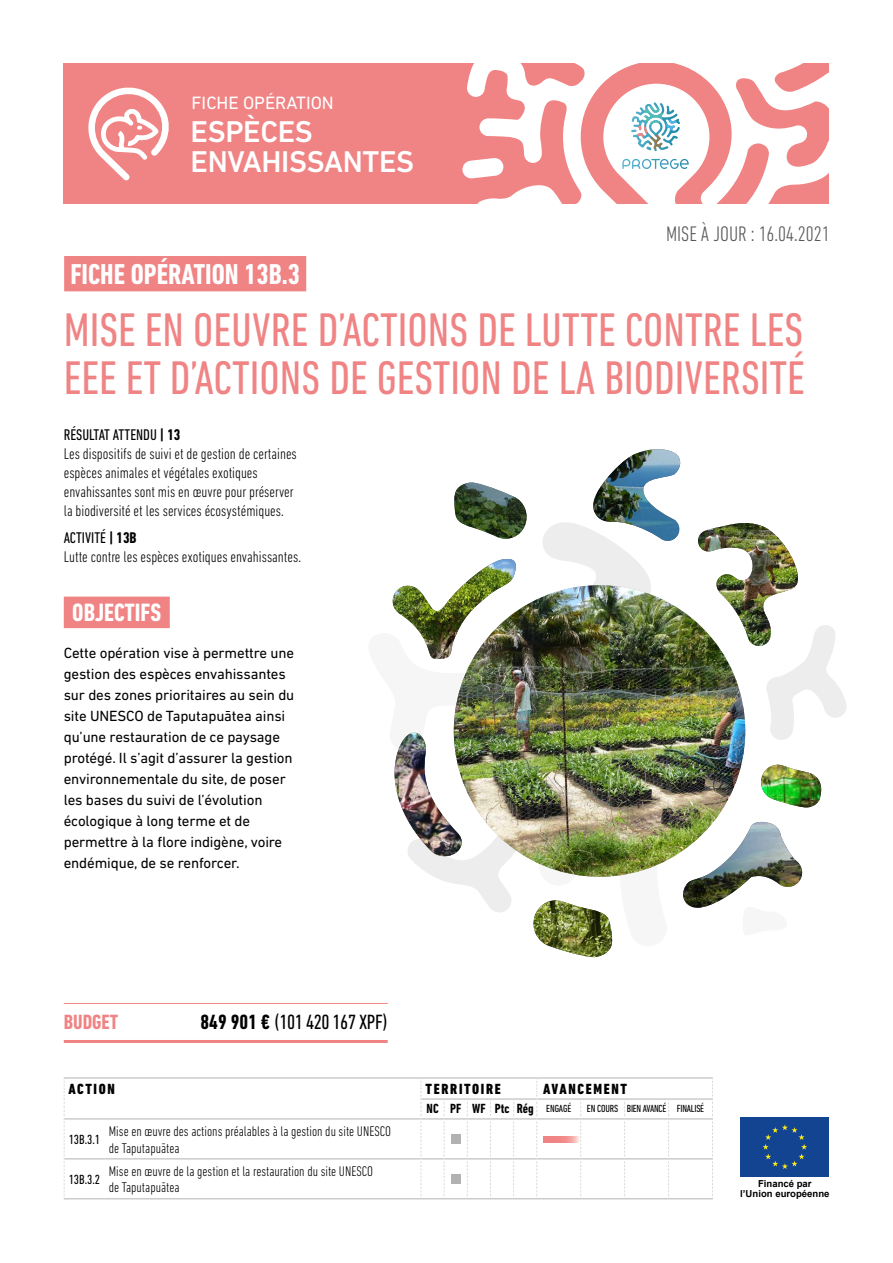
<style>
.page{position:relative;width:893px;height:1263px;background:#fff}
.page>*{position:absolute;margin:0;border:0;box-sizing:border-box;transform-origin:0 0}
.t1{font:condensed 48px/48px "DIN Next LT Pro";color:#f08485}
.t2{font:500 30.6px/30px "DIN Next LT Pro";letter-spacing:-.01em;color:#fff}
.t3{font:700 condensed 29.25px "DIN Next LT Pro";color:#fff}
.t4{font:700 condensed 25.5px "DIN Next LT Pro";color:#fff}
.t5{font:300 condensed 21.45px "DIN Next LT Pro";color:#575756}
.t6{font:condensed 21px "DIN Next LT Pro";letter-spacing:-.02em;color:#000}
.t7{font:700 condensed 21px "DIN Next LT Pro";color:#f08485}
.t8{font:18.15px "DIN Next LT Pro";color:#fff}
.t9{font:300 condensed 15.75px/18.9px "DIN Next LT Pro";color:#000}
.t10{font:15px/21px "DIN Next LT Pro";letter-spacing:-.01em;color:#000}
.t11{font:800 condensed 15px "DIN Next LT Pro";letter-spacing:.11em;color:#000}
.t12{font:300 condensed 14.25px/16.5px "DIN Next LT Pro";color:#000}
.t13{font:700 condensed 13.5px "DIN Next LT Pro";color:#000}
.t14{font:condensed 13.5px "DIN Next LT Pro";color:#000}
.t15{font:condensed 10.5px "DIN Next LT Pro";letter-spacing:-.02em;color:#000}
.t16{font:700 9.6px/9.6px "Arial";color:#000;text-align:center}
.s1{font-weight:400}
.s2{font-weight:700}
.s3{font-weight:400;font-size:10.5px}
</style>
<div class="page">
<div style="left:64px;top:256px;width:242px;height:35px;background:#f08485"></div>
<div style="left:741px;top:1117px;width:88px;height:59px;background:#124492"></div>
<svg style="left:763px;top:1124px;width:44px;height:45px"></svg>
<hr style="left:64px;top:1003px;width:324px;height:1px;background:#f08485">
<hr style="left:64px;top:1040px;width:324px;height:3px;background:#f08485">
<div style="left:64px;top:597px;width:106px;height:31px;background:#f08485"></div>
<div style="left:64px;top:64px;width:765px;height:140px;background:#f08485"></div>
<svg style="left:462px;top:64px;width:367px;height:140px"></svg>
<svg style="left:632px;top:103px;width:25px;height:33px"></svg>
<svg style="left:622px;top:159px;width:67px;height:10px"></svg>
<svg style="left:88px;top:87px;width:81px;height:93px"></svg>
<img style="left:392px;top:449px;width:455px;height:508px">
<img style="left:760px;top:765px;width:66px;height:43px">
<hr style="left:64px;top:1077px;width:41px;height:1px;background:#b3b2b2">
<hr style="left:105px;top:1077px;width:316px;height:1px;background:#b3b2b2">
<hr style="left:537px;top:1077px;width:44px;height:1px;background:#b3b2b2">
<hr style="left:581px;top:1077px;width:44px;height:1px;background:#b3b2b2">
<hr style="left:625px;top:1077px;width:43px;height:1px;background:#b3b2b2">
<hr style="left:668px;top:1077px;width:45px;height:1px;background:#b3b2b2">
<hr style="left:537px;top:1099px;width:44px;height:1px;background:#b3b2b2">
<hr style="left:581px;top:1099px;width:44px;height:1px;background:#b3b2b2">
<hr style="left:625px;top:1099px;width:43px;height:1px;background:#b3b2b2">
<hr style="left:668px;top:1099px;width:44px;height:1px;background:#b3b2b2">
<hr style="left:65px;top:1118px;width:40px;height:1px;background:#b3b2b2">
<hr style="left:105px;top:1118px;width:316px;height:1px;background:#b3b2b2">
<hr style="left:537px;top:1118px;width:43px;height:1px;background:#b3b2b2">
<hr style="left:581px;top:1118px;width:43px;height:1px;background:#b3b2b2">
<hr style="left:625px;top:1118px;width:43px;height:1px;background:#b3b2b2">
<hr style="left:669px;top:1118px;width:43px;height:1px;background:#b3b2b2">
<hr style="left:65px;top:1158px;width:40px;height:1px;background:#b3b2b2">
<hr style="left:105px;top:1158px;width:316px;height:1px;background:#b3b2b2">
<hr style="left:537px;top:1158px;width:43px;height:1px;background:#b3b2b2">
<hr style="left:581px;top:1158px;width:43px;height:1px;background:#b3b2b2">
<hr style="left:625px;top:1158px;width:43px;height:1px;background:#b3b2b2">
<hr style="left:669px;top:1158px;width:43px;height:1px;background:#b3b2b2">
<hr style="left:64px;top:1198px;width:41px;height:1px;background:#b3b2b2">
<hr style="left:105px;top:1198px;width:316px;height:1px;background:#b3b2b2">
<hr style="left:537px;top:1198px;width:44px;height:1px;background:#b3b2b2">
<hr style="left:581px;top:1198px;width:44px;height:1px;background:#b3b2b2">
<hr style="left:625px;top:1198px;width:43px;height:1px;background:#b3b2b2">
<hr style="left:668px;top:1198px;width:45px;height:1px;background:#b3b2b2">
<svg style="left:421px;top:1077px;width:116px;height:122px"></svg>
<svg style="left:624px;top:1099px;width:1px;height:99px"></svg>
<svg style="left:668px;top:1099px;width:1px;height:99px"></svg>
<svg style="left:712px;top:1078px;width:1px;height:120px"></svg>
<svg style="left:580px;top:1099px;width:1px;height:99px"></svg>
<svg style="left:64px;top:1078px;width:1px;height:120px"></svg>
<div style="left:451px;top:1135px;width:9px;height:9px;background:#b3b2b2"></div>
<div style="left:451px;top:1175px;width:9px;height:9px;background:#b3b2b2"></div>
<svg style="left:543px;top:1136px;width:36px;height:6px"></svg>
<p class="t8" style="left:192px;top:93px;width:144px">FICHE OPÉRATION</p>
<h2 class="t2" style="left:191px;top:117px;width:225px">ESPÈCES<br>ENVAHISSANTES</h2>
<h3 class="t3" style="left:70px;top:257px;width:231px">FICHE OPÉRATION 13B.3</h3>
<h3 class="t5" style="left:666px;top:222px;width:165px">MISE À JOUR : 16.04.2021</h3>
<h1 class="t1" style="left:64px;top:305px;width:743px">MISE EN OEUVRE D’ACTIONS DE LUTTE CONTRE LES<br>EEE ET D’ACTIONS DE GESTION DE LA BIODIVERSITÉ</h1>
<p class="t9" style="left:64px;top:425px;width:235px"><span class="s1">RÉSULTAT ATTENDU</span> <span class="s2">| 13<br></span>Les dispositifs de suivi et de gestion de certaines espèces animales et végétales exotiques envahissantes sont mis en œuvre pour préserver la biodiversité et les services écosystémiques.</p>
<p class="t9" style="left:64px;top:528px;width:239px"><span class="s1">ACTIVITÉ</span> <span class="s2">| 13B<br></span>Lutte contre les espèces exotiques envahissantes.</p>
<h3 class="t4" style="left:72px;top:598px;width:90px">OBJECTIFS</h3>
<p class="t10" style="left:64px;top:643px;width:232px">Cette opération vise à permettre une gestion des espèces envahissantes sur des zones prioritaires au sein du site UNESCO de Taputapuātea ainsi qu’une restauration de ce paysage protégé. Il s’agit d’assurer la gestion environnementale du site, de poser les bases du suivi de l’évolution écologique à long terme et de permettre à la flore indigène, voire endémique, de se renforcer.</p>
<h3 class="t7" style="left:64px;top:1010px;width:56px">BUDGET</h3>
<h3 class="t6" style="left:201px;top:1010px;width:189px"><span class="s2">849 901 €</span> (101 420 167 XPF)</h3>
<p class="t11" style="left:68px;top:1080px;width:48px">ACTION</p>
<p class="t11" style="left:426px;top:1080px;width:77px">TERRITOIRE</p>
<p class="t11" style="left:543px;top:1080px;width:85px">AVANCEMENT</p>
<p class="t13" style="left:427px;top:1101px;width:146px">NC PF WF Ptc Rég <span class="s3">ENGAGÉ</span></p>
<p class="t15" style="left:587px;top:1103px;width:119px">EN COURS BIEN AVANCÉ FINALISÉ</p>
<p class="t14" style="left:69px;top:1132px;width:33px">13B.3.1</p>
<p class="t12" style="left:109px;top:1123px;width:284px">Mise en œuvre des actions préalables à la gestion du site UNESCO de Taputapuātea</p>
<p class="t14" style="left:69px;top:1172px;width:33px">13B.3.2</p>
<p class="t12" style="left:109px;top:1163px;width:266px">Mise en œuvre de la gestion et la restauration du site UNESCO de Taputapuātea</p>
<p class="t16" style="left:740px;top:1179px;width:91px">Financé par<br>l’Union européenne</p>
</div>
